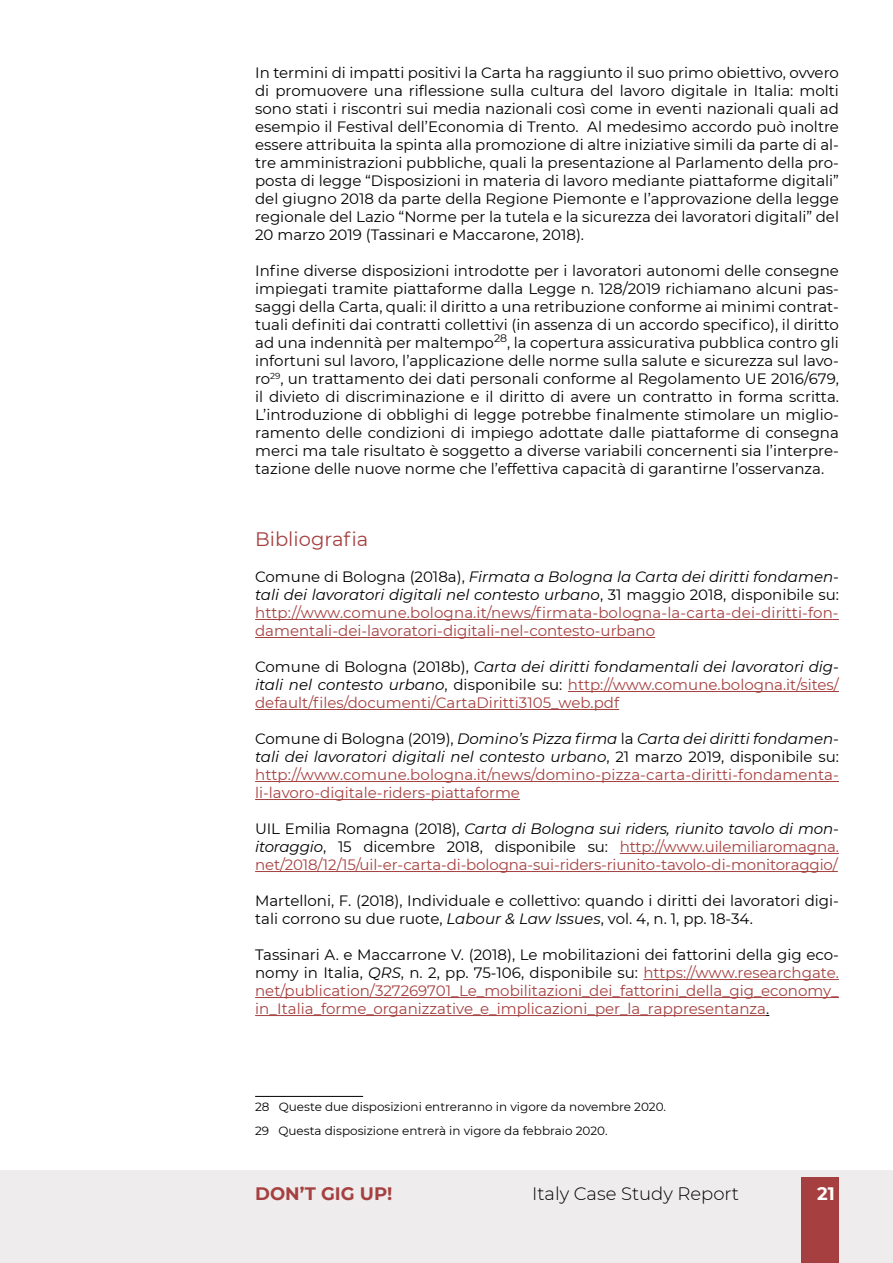
<style>
.page{position:relative;width:893px;height:1263px;background:#fff}
.page>*{position:absolute;margin:0;border:0;box-sizing:border-box;transform-origin:0 0}
.t1{font:19.5px "Montserrat";color:#a64040}
.t2{font:300 18px "Montserrat";color:#000}
.t3{font:700 18px "Montserrat";color:#a64040}
.t4{font:700 18px "Montserrat";color:#fff}
.t5{font:15px/18px "Montserrat";color:#000;text-align:justify}
.t6{font:15px/18px "Montserrat";color:#a64040;text-align:justify}
.t7{font:12px/24px "Montserrat";color:#000}
.s1{color:#000}
.s2{font-style:italic;color:#000}
.s3{font-style:italic}
</style>
<div class="page">
<div style="left:0;top:1170px;width:893px;height:93px;background:#eeecec"></div>
<div style="left:801px;top:1177px;width:38px;height:86px;background:#a64040"></div>
<hr style="left:255px;top:619px;width:584px;height:1px;background:#a64040">
<hr style="left:255px;top:637px;width:400px;height:1px;background:#a64040">
<hr style="left:568px;top:691px;width:271px;height:1px;background:#a64040">
<hr style="left:255px;top:709px;width:364px;height:1px;background:#a64040">
<hr style="left:255px;top:781px;width:584px;height:1px;background:#a64040">
<hr style="left:255px;top:799px;width:265px;height:1px;background:#a64040">
<hr style="left:620px;top:853px;width:219px;height:1px;background:#a64040">
<hr style="left:255px;top:871px;width:583px;height:1px;background:#a64040">
<hr style="left:643px;top:979px;width:196px;height:1px;background:#a64040">
<hr style="left:255px;top:997px;width:584px;height:1px;background:#a64040">
<hr style="left:255px;top:1015px;width:511px;height:1px;background:#a64040">
<hr style="left:255px;top:1096px;width:108px;height:1px;background:#000">
<p class="t5" style="left:255px;top:63px;width:585px">In termini di impatti positivi la Carta ha raggiunto il suo primo obiettivo, ovvero di promuovere una riflessione sulla cultura del lavoro digitale in Italia: molti sono stati i riscontri sui media nazionali così come in eventi nazionali quali ad esempio il Festival dell’Economia di Trento. Al medesimo accordo può inoltre essere attribuita la spinta alla promozione di altre iniziative simili da parte di al&shy;tre amministrazioni pubbliche, quali la presentazione al Parlamento della pro&shy;posta di legge “Disposizioni in materia di lavoro mediante piattaforme digitali” del giugno 2018 da parte della Regione Piemonte e l’approvazione della legge regionale del Lazio “Norme per la tutela e la sicurezza dei lavoratori digitali” del 20 marzo 2019 (Tassinari e Maccarone, 2018).</p>
<p class="t5" style="left:255px;top:261px;width:585px">Infine diverse disposizioni introdotte per i lavoratori autonomi delle consegne impiegati tramite piattaforme dalla Legge n. 128/2019 richiamano alcuni pas&shy;saggi della Carta, quali: il diritto a una retribuzione conforme ai minimi contrat&shy;tuali definiti dai contratti collettivi (in assenza di un accordo specifico), il diritto ad una indennità per maltempo<sup>28</sup>, la copertura assicurativa pubblica contro gli infortuni sul lavoro, l’applicazione delle norme sulla salute e sicurezza sul lavo&shy;ro<sup>29</sup>, un trattamento dei dati personali conforme al Regolamento UE 2016/679, il divieto di discriminazione e il diritto di avere un contratto in forma scritta.<br>L’introduzione di obblighi di legge potrebbe finalmente stimolare un miglio&shy;ramento delle condizioni di impiego adottate dalle piattaforme di consegna merci ma tale risultato è soggetto a diverse variabili concernenti sia l’interpre&shy;tazione delle nuove norme che l’effettiva capacità di garantirne l’osservanza.</p>
<h1 class="t1" style="left:255px;top:526px;width:115px">Bibliografia</h1>
<p class="t6" style="left:255px;top:567px;width:585px"><span class="s1">Comune di Bologna (2018a),</span> <span class="s2">Firmata a Bologna la Carta dei diritti fondamen&shy;tali dei lavoratori digitali nel contesto urbano</span><span class="s1">, 31 maggio 2018, disponibile su: </span>http://www.comune.bologna.it/news/firmata-bologna-la-carta-dei-diritti-fon&shy;damentali-dei-lavoratori-digitali-nel-contesto-urbano</p>
<p class="t6" style="left:255px;top:657px;width:585px"><span class="s1">Comune di Bologna (2018b),</span> <span class="s2">Carta dei diritti fondamentali dei lavoratori dig&shy;itali nel contesto urbano</span><span class="s1">, disponibile su:</span> http://www.comune.bologna.it/sites/ default/files/documenti/CartaDiritti3105_web.pdf</p>
<p class="t6" style="left:255px;top:729px;width:585px"><span class="s1">Comune di Bologna (2019),</span> <span class="s2">Domino’s Pizza firma</span> <span class="s1">la</span> <span class="s2">Carta dei diritti fondamen&shy;tali dei lavoratori digitali nel contesto urbano</span><span class="s1">, 21 marzo 2019, disponibile su: </span>http://www.comune.bologna.it/news/domino-pizza-carta-diritti-fondamenta&shy;li-lavoro-digitale-riders-piattaforme</p>
<p class="t6" style="left:255px;top:819px;width:585px"><span class="s1">UIL Emilia Romagna (2018),</span> <span class="s2">Carta di Bologna sui riders, riunito tavolo di mon&shy;itoraggio</span><span class="s1">, 15 dicembre 2018, disponibile su:</span> http://www.uilemiliaromagna. net/2018/12/15/uil-er-carta-di-bologna-sui-riders-riunito-tavolo-di-monitoraggio/</p>
<p class="t5" style="left:255px;top:891px;width:585px">Martelloni, F. (2018), Individuale e collettivo: quando i diritti dei lavoratori digi&shy;tali corrono su due ruote, <span class="s3">Labour &amp; Law Issues</span>, vol. 4, n. 1, pp. 18-34.</p>
<p class="t6" style="left:255px;top:945px;width:585px"><span class="s1">Tassinari A. e Maccarrone V. (2018), Le mobilitazioni dei fattorini della gig eco&shy;nomy in Italia,</span> <span class="s2">QRS</span><span class="s1">, n. 2, pp. 75-106, disponibile su:</span> https://www.researchgate. net/publication/327269701_Le_mobilitazioni_dei_fattorini_della_gig_economy_ in_Italia_forme_organizzative_e_implicazioni_per_la_rappresentanza<span class="s1">.</span></p>
<p class="t7" style="left:255px;top:1095px;width:412px">28 Queste due disposizioni entreranno in vigore da novembre 2020.<br>29 Questa disposizione entrerà in vigore da febbraio 2020.</p>
<p class="t3" style="left:255px;top:1181px;width:139px">DON’T GIG UP!</p>
<p class="t2" style="left:532px;top:1182px;width:208px">Italy Case Study Report</p>
<p class="t4" style="left:817px;top:1181px;width:19px">21</p>
</div>
